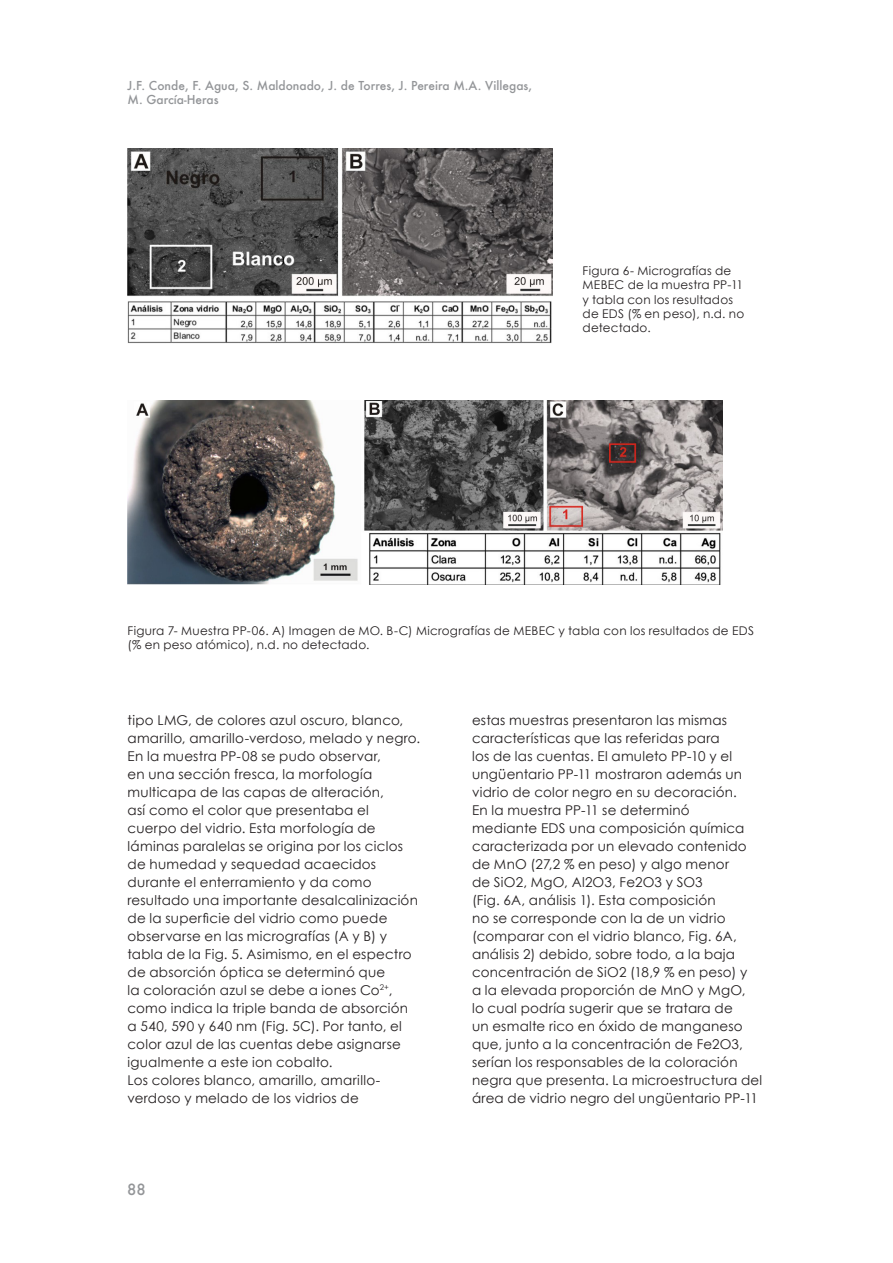
<style>
.page{position:relative;width:893px;height:1263px;background:#fff}
.page>*{position:absolute;margin:0;border:0;box-sizing:border-box;transform-origin:0 0}
.t1{font:500 15px "Futura";color:#939598}
._4__texto_normal{font:13.5px/18px "Century Gothic";letter-spacing:.015em;color:#231f20}
._6__Legenda{font:12px/14.4px "Century Gothic";letter-spacing:.02em;color:#231f20}
.t2{font:500 12px/14.4px "Futura";color:#939598}
</style>
<div class="page">
<img style="left:128px;top:149px;width:425px;height:195px">
<img style="left:128px;top:401px;width:595px;height:183px">
<p class="t2" style="left:128px;top:78px;width:406px">J.F. Conde, F. Agua, S. Maldonado, J. de Torres, J. Pereira M.A. Villegas,<br>M. García-Heras</p>
<p class="_6__Legenda" style="left:583px;top:263px;width:163px">Figura 6- Micrografías de<br>MEBEC de la muestra PP-11 y tabla con los resultados de EDS (% en peso), n.d. no detectado.</p>
<p class="_6__Legenda" style="left:128px;top:623px;width:628px">Figura 7- Muestra PP-06. A) Imagen de MO. B-C) Micrografías de MEBEC y tabla con los resultados de EDS (% en peso atómico), n.d. no detectado.</p>
<p class="_4__texto_normal" style="left:128px;top:711px;width:294px">tipo LMG, de colores azul oscuro, blanco, amarillo, amarillo-verdoso, melado y negro.<br>En la muestra PP-08 se pudo observar,<br>en una sección fresca, la morfología multicapa de las capas de alteración,<br>así como el color que presentaba el cuerpo del vidrio. Esta morfología de láminas paralelas se origina por los ciclos de humedad y sequedad acaecidos durante el enterramiento y da como resultado una importante desalcalinización de la superficie del vidrio como puede observarse en las micrografías (A y B) y tabla de la Fig. 5. Asimismo, en el espectro de absorción óptica se determinó que<br>la coloración azul se debe a iones Co<sup>2+</sup>, como indica la triple banda de absorción a 540, 590 y 640 nm (Fig. 5C). Por tanto, el color azul de las cuentas debe asignarse igualmente a este ion cobalto.</p>
<p class="_4__texto_normal" style="left:128px;top:1071px;width:254px">Los colores blanco, amarillo, amarillo&shy;verdoso y melado de los vidrios de</p>
<p class="t1" style="left:127px;top:1179px;width:20px">88</p>
<p class="_4__texto_normal" style="left:472px;top:711px;width:292px">estas muestras presentaron las mismas características que las referidas para<br>los de las cuentas. El amuleto PP-10 y el ungüentario PP-11 mostraron además un vidrio de color negro en su decoración.<br>En la muestra PP-11 se determinó<br>mediante EDS una composición química caracterizada por un elevado contenido de MnO (27,2 % en peso) y algo menor<br>de SiO2, MgO, Al2O3, Fe2O3 y SO3<br>(Fig. 6A, análisis 1). Esta composición<br>no se corresponde con la de un vidrio (comparar con el vidrio blanco, Fig. 6A, análisis 2) debido, sobre todo, a la baja concentración de SiO2 (18,9 % en peso) y<br>a la elevada proporción de MnO y MgO,<br>lo cual podría sugerir que se tratara de<br>un esmalte rico en óxido de manganeso que, junto a la concentración de Fe2O3, serían los responsables de la coloración negra que presenta. La microestructura del área de vidrio negro del ungüentario PP-11</p>
</div>
